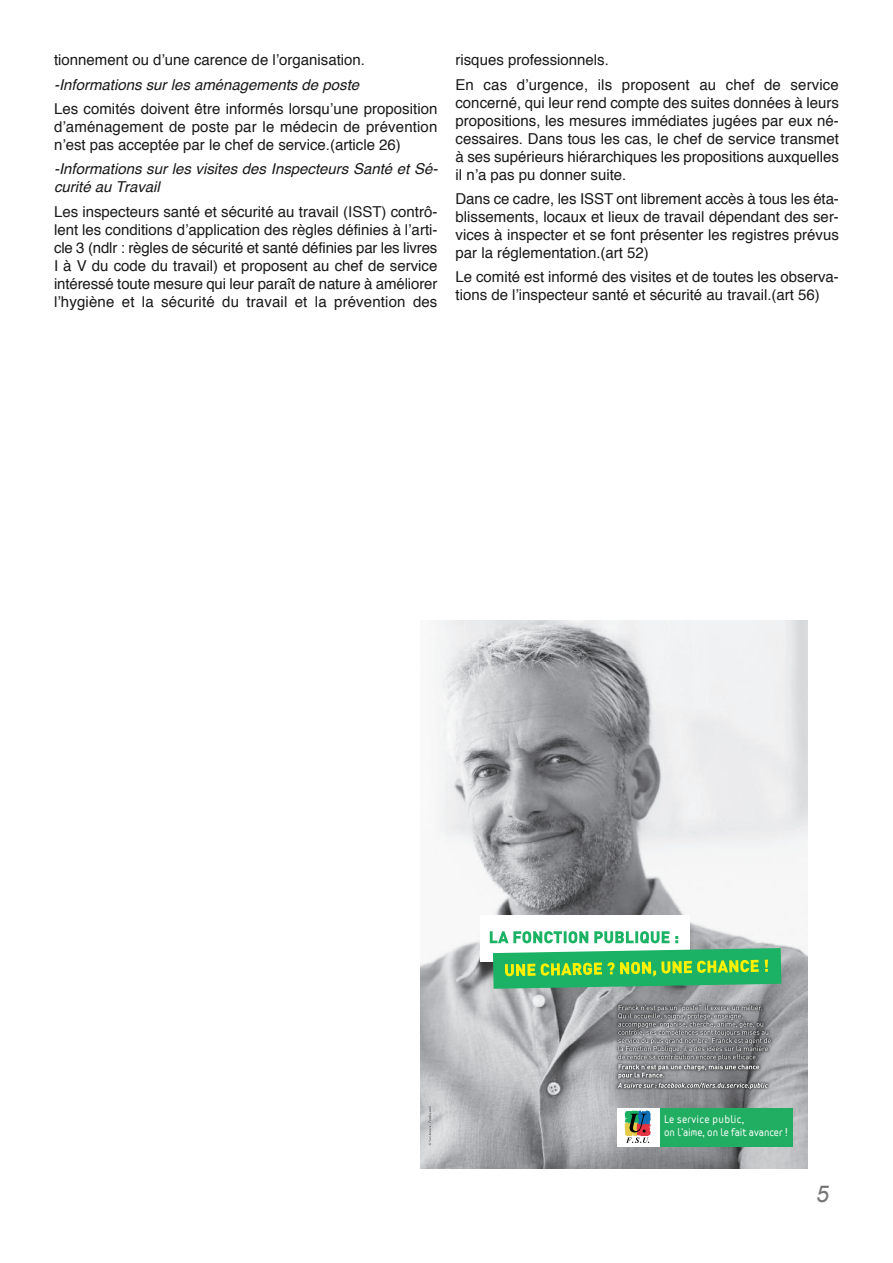
<style>
.page{position:relative;width:893px;height:1263px;background:#fff}
.page>*{position:absolute;margin:0;border:0;box-sizing:border-box;transform-origin:0 0}
.t1{font:italic 23.1px "Arial";color:#757575}
.t2{font:15px/18px "Helvetica";color:#191919;text-align:justify}
.t3{font:italic 15px/18px "Helvetica";color:#191919}
.t4{font:10.8px/13px "VSV Melon Regular";letter-spacing:-.05em;color:#fff}
</style>
<div class="page">
<img style="left:420px;top:621px;width:387px;height:547px">
<div style="left:480px;top:915px;width:209px;height:47px;background:#fff"></div>
<svg style="left:490px;top:931px;width:291px;height:58px"></svg>
<img style="left:613px;top:1001px;width:161px;height:91px">
<svg style="left:618px;top:1005px;width:153px;height:84px;background:#868789"></svg>
<div style="left:618px;top:1108px;width:174px;height:39px;background:#fff"></div>
<div style="left:660px;top:1108px;width:132px;height:39px;background:#22ae62"></div>
<svg style="left:625px;top:1110px;width:26px;height:33px"></svg>
<svg style="left:429px;top:1106px;width:2px;height:39px"></svg>
<p class="t2" style="left:54px;top:52px;width:313px">tionnement ou d’une carence de l’organisation.</p>
<p class="t3" style="left:54px;top:77px;width:307px">-Informations sur les aménagements de poste</p>
<p class="t2" style="left:54px;top:101px;width:385px">Les comités doivent être informés lorsqu’une proposition d’aménagement de poste par le médecin de prévention n’est pas acceptée par le chef de service.(article 26)</p>
<p class="t3" style="left:54px;top:161px;width:384px">-Informations sur les visites des Inspecteurs Santé et Sé&shy;curité au Travail</p>
<p class="t2" style="left:54px;top:204px;width:385px">Les inspecteurs santé et sécurité au travail (ISST) contrô&shy;lent les conditions d’application des règles définies à l’arti&shy;cle 3 (ndlr : règles de sécurité et santé définies par les livres I à V du code du travail) et proposent au chef de service intéressé toute mesure qui leur paraît de nature à améliorer l’hygiène et la sécurité du travail et la prévention des</p>
<p class="t2" style="left:455px;top:49px;width:385px;line-height:24.5px">risques professionnels.<br>En cas d’urgence, ils proposent au chef de service</p>
<p class="t2" style="left:455px;top:95px;width:385px">concerné, qui leur rend compte des suites données à leurs propositions, les mesures immédiates jugées par eux né&shy;cessaires. Dans tous les cas, le chef de service transmet à ses supérieurs hiérarchiques les propositions auxquelles il n’a pas pu donner suite.</p>
<p class="t2" style="left:455px;top:191px;width:385px">Dans ce cadre, les ISST ont librement accès à tous les éta&shy;blissements, locaux et lieux de travail dépendant des ser&shy;vices à inspecter et se font présenter les registres prévus par la réglementation.(art 52)</p>
<p class="t2" style="left:455px;top:269px;width:385px">Le comité est informé des visites et de toutes les observa&shy;tions de l’inspecteur santé et sécurité au travail.(art 56)</p>
<p class="t4" style="left:664px;top:1114px;width:126px">Le service public,<br>on l'aime, on le fait avancer !</p>
<h1 class="t1" style="left:816px;top:1180px;width:14px">5</h1>
</div>
